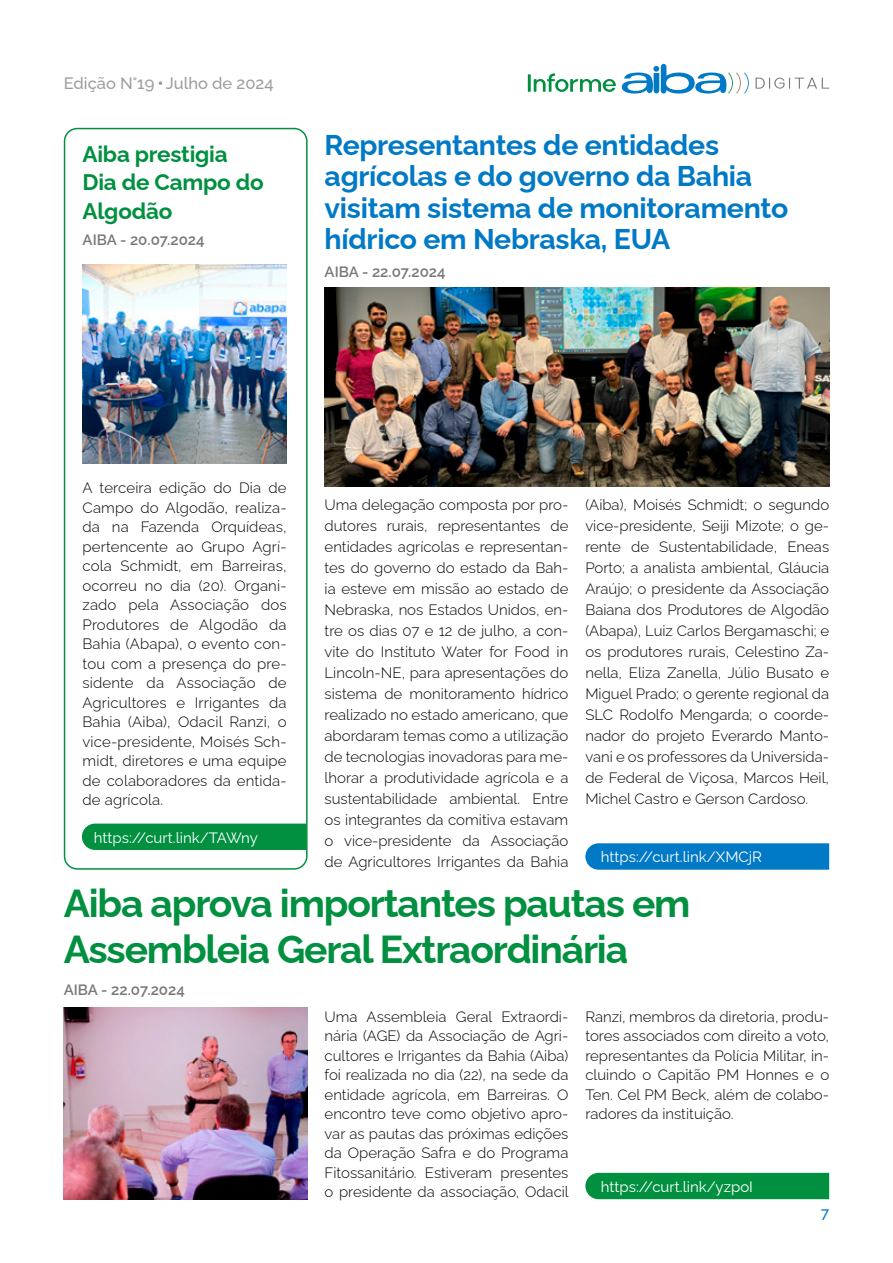
<style>
.page{position:relative;width:893px;height:1263px;background:#fff}
.page>*{position:absolute;margin:0;border:0;box-sizing:border-box;transform-origin:0 0}
.t1{font:700 39px/46.5px "Raleway";letter-spacing:-.03em;color:#009040}
.t2{font:700 28.5px/31.5px "Raleway";letter-spacing:-.01em;color:#0079c6}
.t3{font:700 22.5px/28.5px "Raleway";letter-spacing:-.01em;color:#009040}
.t4{font:500 16.5px "Raleway";color:#9d9d9c}
.t5{font:300 15px/21px "Raleway";color:#000;text-align:justify}
.t6{font:15px "Raleway";color:#fff}
.t7{font:600 15px "Raleway";color:#777877}
.t8{font:500 15px "Raleway";color:#0079c6}
</style>
<div class="page">
<div style="left:585px;top:1173px;width:244px;height:26px;background:#009040"></div>
<img style="left:64px;top:1008px;width:244px;height:191px">
<svg style="left:82px;top:823px;width:223px;height:27px;background:#099346"></svg>
<div style="left:64px;top:128px;width:244px;height:742px;border:2px solid #009040;border-radius:13px"></div>
<img style="left:83px;top:265px;width:204px;height:198px">
<svg style="left:585px;top:843px;width:244px;height:27px;background:#097dc8"></svg>
<img style="left:325px;top:288px;width:504px;height:198px">
<hr style="left:528px;top:74px;width:3px;height:18px;background:#009040">
<svg style="left:534px;top:73px;width:82px;height:19px"></svg>
<svg style="left:755px;top:78px;width:74px;height:11px"></svg>
<svg style="left:622px;top:63px;width:127px;height:31px"></svg>
<svg style="left:159px;top:81px;width:3px;height:4px"></svg>
<p class="t4" style="left:64px;top:70px;width:211px">Edição N°19 Julho de 2024</p>
<h3 class="t3" style="left:83px;top:137px;width:183px">Aiba prestigia<br>Dia de Campo do<br>Algodão</h3>
<p class="t7" style="left:83px;top:228px;width:124px">AIBA - 20.07.2024</p>
<h2 class="t2" style="left:325px;top:126px;width:465px">Representantes de entidades agrícolas e do governo da Bahia visitam sistema de monitoramento hídrico em Nebraska, EUA</h2>
<p class="t7" style="left:325px;top:260px;width:123px">AIBA - 22.07.2024</p>
<p class="t5" style="left:83px;top:476px;width:206px;line-height:19.5px">A terceira edição do Dia de Campo do Algodão, realiza&shy;da na Fazenda Orquídeas, pertencente ao Grupo Agrí&shy;cola Schmidt, em Barreiras, ocorreu no dia (20). Organi&shy;zado pela Associação dos Produtores de Algodão da Bahia (Abapa), o evento con&shy;tou com a presença do pre&shy;sidente da Associação de Agricultores e Irrigantes da Bahia (Aiba), Odacil Ranzi, o vice-presidente, Moisés Sch&shy;midt, diretores e uma equipe de colaboradores da entida&shy;de agrícola.</p>
<p class="t6" style="left:94px;top:825px;width:166px">https://curt.link/TAWny</p>
<p class="t5" style="left:325px;top:492px;width:245px">Uma delegação composta por pro&shy;dutores rurais, representantes de entidades agrícolas e representan&shy;tes do governo do estado da Bah&shy;ia esteve em missão ao estado de Nebraska, nos Estados Unidos, en&shy;tre os dias 07 e 12 de julho, a con&shy;vite do Instituto Water for Food in Lincoln-NE, para apresentações do sistema de monitoramento hídrico realizado no estado americano, que abordaram temas como a utilização de tecnologias inovadoras para me&shy;lhorar a produtividade agrícola e a sustentabilidade ambiental. Entre os integrantes da comitiva estavam o vice-presidente da Associação de Agricultores Irrigantes da Bahia</p>
<p class="t5" style="left:585px;top:492px;width:245px">(Aiba), Moisés Schmidt; o segundo vice-presidente, Seiji Mizote; o ge&shy;rente de Sustentabilidade, Eneas Porto; a analista ambiental, Gláucia Araújo; o presidente da Associação Baiana dos Produtores de Algodão (Abapa), Luiz Carlos Bergamaschi; e os produtores rurais, Celestino Za&shy;nella, Eliza Zanella, Júlio Busato e Miguel Prado; o gerente regional da SLC Rodolfo Mengarda; o coorde&shy;nador do projeto Everardo Manto&shy;vani e os professores da Universida&shy;de Federal de Viçosa, Marcos Heil, Michel Castro e Gerson Cardoso.</p>
<p class="t6" style="left:601px;top:845px;width:163px">https://curt.link/XMCjR</p>
<h1 class="t1" style="left:64px;top:875px;width:628px">Aiba aprova importantes pautas em<br>Assembleia Geral Extraordinária</h1>
<p class="t7" style="left:64px;top:978px;width:123px">AIBA - 22.07.2024</p>
<p class="t5" style="left:325px;top:1005px;width:246px;line-height:19.5px">Uma Assembleia Geral Extraordi&shy;nária (AGE) da Associação de Agri&shy;cultores e Irrigantes da Bahia (Aiba) foi realizada no dia (22), na sede da entidade agrícola, em Barreiras. O encontro teve como objetivo apro&shy;var as pautas das próximas edições da Operação Safra e do Programa Fitossanitário. Estiveram presentes o presidente da associação, Odacil</p>
<p class="t5" style="left:585px;top:1005px;width:245px;line-height:19.5px">Ranzi, membros da diretoria, produ&shy;tores associados com direito a voto, representantes da Polícia Militar, in&shy;cluindo o Capitão PM Honnes e o Ten. Cel PM Beck, além de colabo&shy;radores da instituição.</p>
<p class="t6" style="left:601px;top:1174px;width:154px">https://curt.link/yzpoI</p>
<p class="t8" style="left:821px;top:1201px;width:10px">7</p>
</div>
